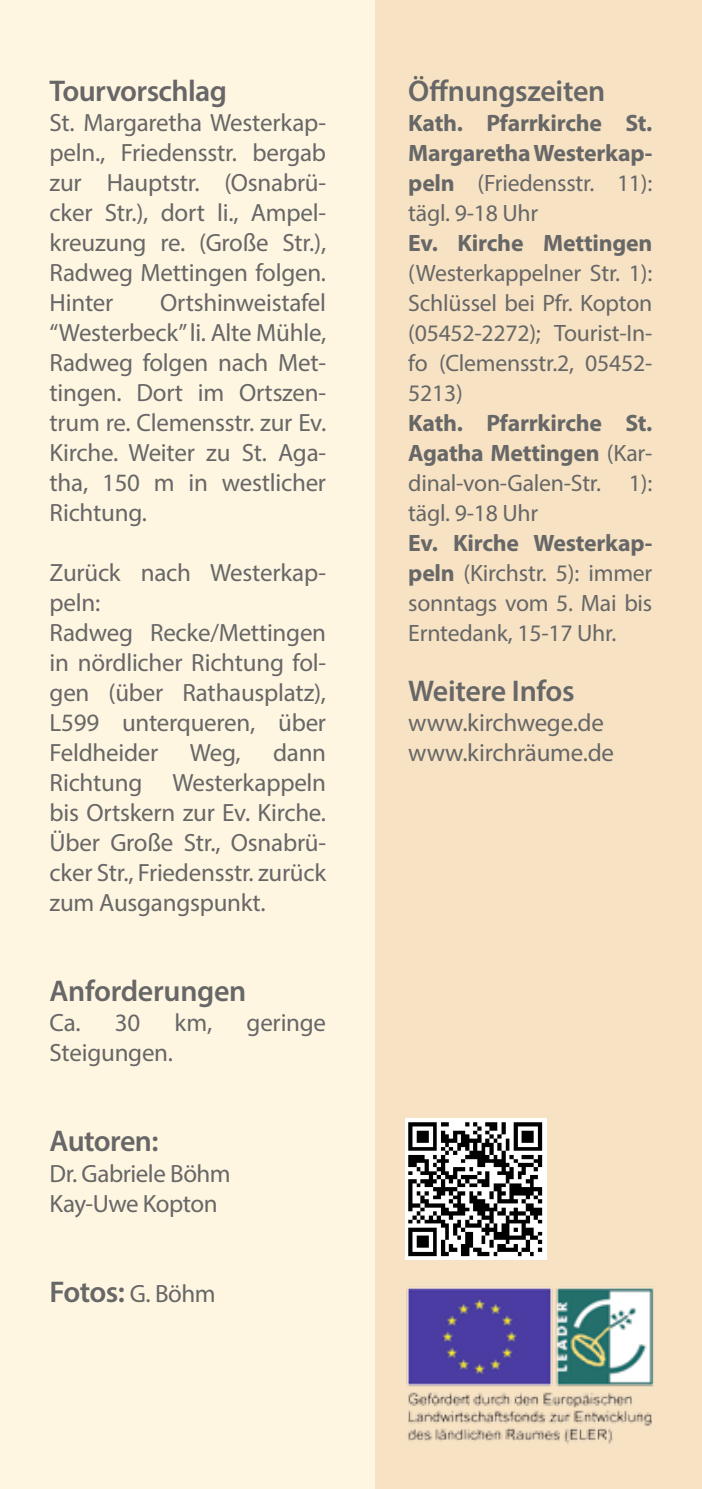
<style>
.page{position:relative;width:702px;height:1489px;background:#fff}
.page>*{position:absolute;margin:0;border:0;box-sizing:border-box;transform-origin:0 0}
.t1{font:600 30px "Myriad Pro";letter-spacing:-.015em;color:#676767}
.t2{font:25px/30px "Myriad Pro";letter-spacing:-.01em;color:#676767;text-align:justify}
.t3{font:23.75px/30px "Myriad Pro";letter-spacing:-.01em;color:#676767;text-align:justify}
.t4{font:700 23.75px/30px "Myriad Pro";letter-spacing:-.01em;color:#676767;text-align:justify}
.s1{font-weight:400;font-size:25px}
.s2{font-weight:400}
.s3{font-weight:700}
</style>
<div class="page">
<div style="left:0;top:0;width:702px;height:1488px;background:#fff6e2"></div>
<div style="left:376px;top:0;width:326px;height:1488px;background:#f7e3c4"></div>
<img style="left:406px;top:1288px;width:248px;height:156px">
<img style="left:405px;top:1118px;width:141px;height:142px">
<p class="t1" style="left:50px;top:72px;width:179px">Tourvorschlag</p>
<p class="t2" style="left:50px;top:107px;width:278px">St. Margaretha Westerkap&shy;peln., Friedensstr. bergab zur Hauptstr. (Osnabrü&shy;cker Str.), dort li., Ampel&shy;kreuzung re. (Große Str.), Radweg Mettingen folgen.<br>Hinter</p>
<p class="t2" style="left:50px;top:287px;width:278px;text-indent:111px">Ortshinweistafel “Westerbeck” li. Alte Mühle, Radweg folgen nach Met&shy;tingen. Dort im Ortszen&shy;trum re. Clemensstr. zur Ev.<br>Kirche. Weiter zu St. Aga&shy;tha, 150 m in westlicher Richtung.</p>
<p class="t2" style="left:50px;top:557px;width:278px;text-align:left">Zurück nach Westerkap&shy;peln:<br>Radweg Recke/Mettingen in nördlicher Richtung fol&shy;gen (über Rathausplatz),<br>L599 unterqueren, über<br>Feldheider</p>
<p class="t2" style="left:50px;top:737px;width:278px;text-indent:223px">dann Richtung Westerkappeln bis Ortskern zur Ev. Kirche.<br>Über Große Str., Osnabrü&shy;cker Str., Friedensstr. zurück zum Ausgangspunkt.</p>
<p class="t2" style="left:190px;top:737px;width:52px">Weg,</p>
<p class="t1" style="left:50px;top:972px;width:198px">Anforderungen</p>
<p class="t2" style="left:50px;top:1007px;width:92px">Ca. 30</p>
<p class="t2" style="left:175px;top:1007px;width:39px">km,</p>
<p class="t2" style="left:246px;top:1007px;width:81px">geringe</p>
<p class="t2" style="left:50px;top:1037px;width:125px">Steigungen.</p>
<p class="t1" style="left:50px;top:1122px;width:110px">Autoren:</p>
<p class="t2" style="left:50px;top:1157px;width:183px">Dr. Gabriele Böhm<br>Kay-Uwe Kopton</p>
<p class="t1" style="left:50px;top:1272px;width:167px">Fotos: <span class="s1">G. Böhm</span></p>
<p class="t1" style="left:408px;top:72px;width:199px">Öffnungszeiten</p>
<p class="t4" style="left:408px;top:107px;width:245px">Kath. Pfarrkirche St.<br>Margaretha Westerkap&shy;peln <span class="s2">(Friedensstr. 11): tägl. 9-18 Uhr</span></p>
<p class="t4" style="left:408px;top:227px;width:245px">Ev. Kirche Mettingen</p>
<p class="t3" style="left:408px;top:258px;width:245px">(Westerkappelner Str. 1):<br>Schlüssel bei Pfr. Kopton (05452-2272); Tourist-In&shy;fo (Clemensstr.2, 05452- 5213)</p>
<p class="t3" style="left:408px;top:407px;width:245px"><span class="s3">Kath. Pfarrkirche St.<br>Agatha Mettingen</span> (Kar&shy;dinal-von-Galen-Str. 1): tägl. 9-18 Uhr</p>
<p class="t3" style="left:408px;top:527px;width:245px"><span class="s3">Ev. Kirche Westerkap&shy;peln</span> (Kirchstr. 5): immer sonntags vom 5. Mai bis Erntedank, 15-17 Uhr.</p>
<p class="t1" style="left:408px;top:672px;width:168px">Weitere Infos</p>
<p class="t2" style="left:408px;top:707px;width:207px">www.kirchwege.de www.kirchräume.de</p>
</div>
